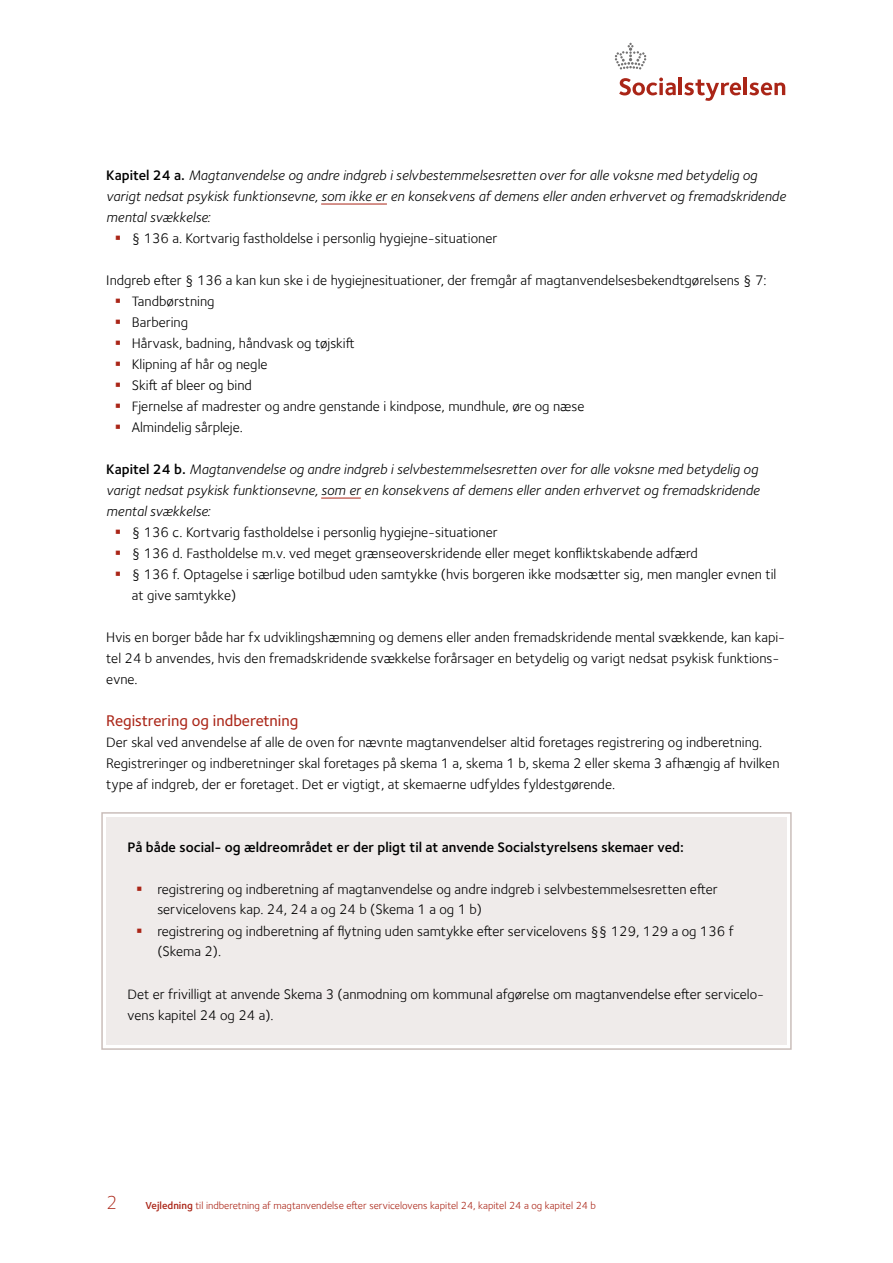
<style>
.page{position:relative;width:893px;height:1263px;background:#fff}
.page>*{position:absolute;margin:0;border:0;box-sizing:border-box;transform-origin:0 0}
.t1{font:300 19.5px "Foundry Sterling";color:#aa2517}
.t2{font:500 16.05px "Foundry Sterling";color:#aa2517}
.brød{font:14.25px/21px "Foundry Sterling";color:#000}
.Brød_u_afstand{font:italic 14.25px/21px "Foundry Sterling";color:#000}
.Boks{font:14.25px/21px "Foundry Sterling";color:#000}
.Brød_u_afstand-2{font:14.25px "Foundry Sterling";color:#000}
.Boks-2{font:600 14.25px "Foundry Sterling";color:#000}
.t3{font:14.25px "Foundry Sterling Book 2";color:#000}
.t4{font:10.5px "Foundry Sterling";color:#aa2517}
.s1{font-weight:600;font-style:normal}
.s2{font-family:"Foundry Sterling Book 2"}
.s3{font-weight:600}
</style>
<div class="page">
<svg style="left:615px;top:43px;width:31px;height:26px"></svg>
<svg style="left:619px;top:78px;width:57px;height:17px"></svg>
<hr style="left:678px;top:77px;width:4px;height:18px;background:#aa2517">
<svg style="left:684px;top:79px;width:57px;height:22px"></svg>
<hr style="left:744px;top:77px;width:3px;height:18px;background:#aa2517">
<svg style="left:749px;top:83px;width:36px;height:12px"></svg>
<hr style="left:321px;top:204px;width:66px;height:1px;background:#aa2517">
<hr style="left:321px;top:498px;width:40px;height:1px;background:#aa2517">
<div style="left:106px;top:817px;width:681px;height:228px;background:#efebea"></div>
<div style="left:101px;top:812px;width:691px;height:238px;border:2px solid #cabeba"></div>
<p class="Brød_u_afstand" style="left:106px;top:165px;width:681px"><span class="s1">Kapitel 24 a.</span> Magtanvendelse og andre indgreb i selvbestemmelsesretten over for alle voksne med betydelig og varigt nedsat psykisk funktionsevne, som ikke er en konsekvens af demens eller anden erhvervet og fremadskridende mental svækkelse:</p>
<p class="brød" style="left:132px;top:228px;width:367px">§ 136 a. Kortvarig fastholdelse i personlig hygiejne-situationer</p>
<p class="Brød_u_afstand-2" style="left:106px;top:272px;width:662px">Indgr<span class="s2">eb eft</span>er § 136 a kan kun ske i de hygiejnesituationer, der fremgår af magtanvendelsesbekendtgørelsens § 7:</p>
<p class="brød" style="left:132px;top:291px;width:84px">Tandbørstning</p>
<p class="brød" style="left:132px;top:312px;width:58px">Barbering</p>
<p class="brød" style="left:132px;top:333px;width:224px">Hårvask, badning, håndvask og t<span class="s2">øjskift</span></p>
<p class="brød" style="left:132px;top:354px;width:137px">Klipning af hår og negle</p>
<p class="t3" style="left:132px;top:377px;width:122px">Skift af bleer og bind</p>
<p class="brød" style="left:132px;top:396px;width:454px">Fjernelse af madrester og andre genstande i kindpose, mundhule, øre og næse</p>
<p class="brød" style="left:132px;top:417px;width:113px">Almindelig sårpleje.</p>
<p class="Brød_u_afstand" style="left:106px;top:459px;width:655px;text-align:justify"><span class="s1">Kapitel 24 b.</span> Magtanvendelse og andre indgreb i selvbestemmelsesretten over for alle voksne med betydelig og varigt nedsat psykisk funktionsevne, som er en konsekvens af demens eller anden erhvervet og fremadskridende mental svækkelse:</p>
<p class="brød" style="left:132px;top:522px;width:367px">§ 136 c. Kortvarig fastholdelse i personlig hygiejne-situationer</p>
<p class="brød" style="left:132px;top:543px;width:568px">§ 136 d. Fastholdelse m.v. ved meget grænseoverskridende eller meget k<span class="s2">onflik</span>tskabende adfærd</p>
<p class="brød" style="left:132px;top:564px;width:646px">§ 136 f. Optagelse i særlige botilbud uden samtykke (hvis borgeren ikke modsætter sig, men mangler evnen til at give samtykke)</p>
<p class="brød" style="left:106px;top:627px;width:680px">Hvis en borger både har fx udviklingshæmning og demens eller anden fremadskridende mental svækkende, kan kapi&shy;tel 24 b anvendes, hvis den fremadskridende svækkelse forårsager en betydelig og varigt nedsat psykisk funktions&shy;evne.</p>
<h2 class="t2" style="left:106px;top:711px;width:194px">Registrering og indberetning</h2>
<p class="brød" style="left:106px;top:732px;width:675px">Der skal ved anvendelse af alle de oven for nævnte magtanvendelser altid foretages registrering og indberetning.<br>Registreringer og indberetninger skal foretages på skema 1 a, skema 1 b, skema 2 eller skema 3 afhængig af hvilken type af indgreb, der er foretaget. Det er vigtigt, at skemaerne udfyldes fyldestgørende.</p>
<p class="Boks-2" style="left:128px;top:839px;width:558px">På både social- og ældreområdet er der pligt til at anvende Socialstyrelsens skemaer ved:</p>
<p class="brød" style="left:157px;top:879px;width:562px;line-height:19.5px">registrering og indberetning af magtanvendelse og andre indgreb i selvbestemmelsesrett<span class="s2">en eft</span>er servicelovens kap. 24, 24 a og 24 b (Skema 1 a og 1 b)</p>
<p class="brød" style="left:157px;top:921px;width:578px;line-height:19.5px">registrering og indbere<span class="s2">tning af fly</span>tning uden samtykk<span class="s2">e eft</span>er servicelovens §§ 129, 129 a og 136 f (Skema 2).</p>
<p class="Boks" style="left:128px;top:984px;width:638px">Det er frivilligt at anvende Skema 3 (anmodning om kommunal afgørelse om magtanv<span class="s2">endelse eft</span>er servicelo&shy;vens kapitel 24 og 24 a).</p>
<h1 class="t1" style="left:106px;top:1191px;width:13px">2</h1>
<p class="t4" style="left:146px;top:1199px;width:452px"><span class="s3">Vejledning</span> til indberetning af magtanv<span class="s2">endelse eft</span>er servicelovens kapitel 24, kapitel 24 a og kapitel 24 b</p>
</div>
